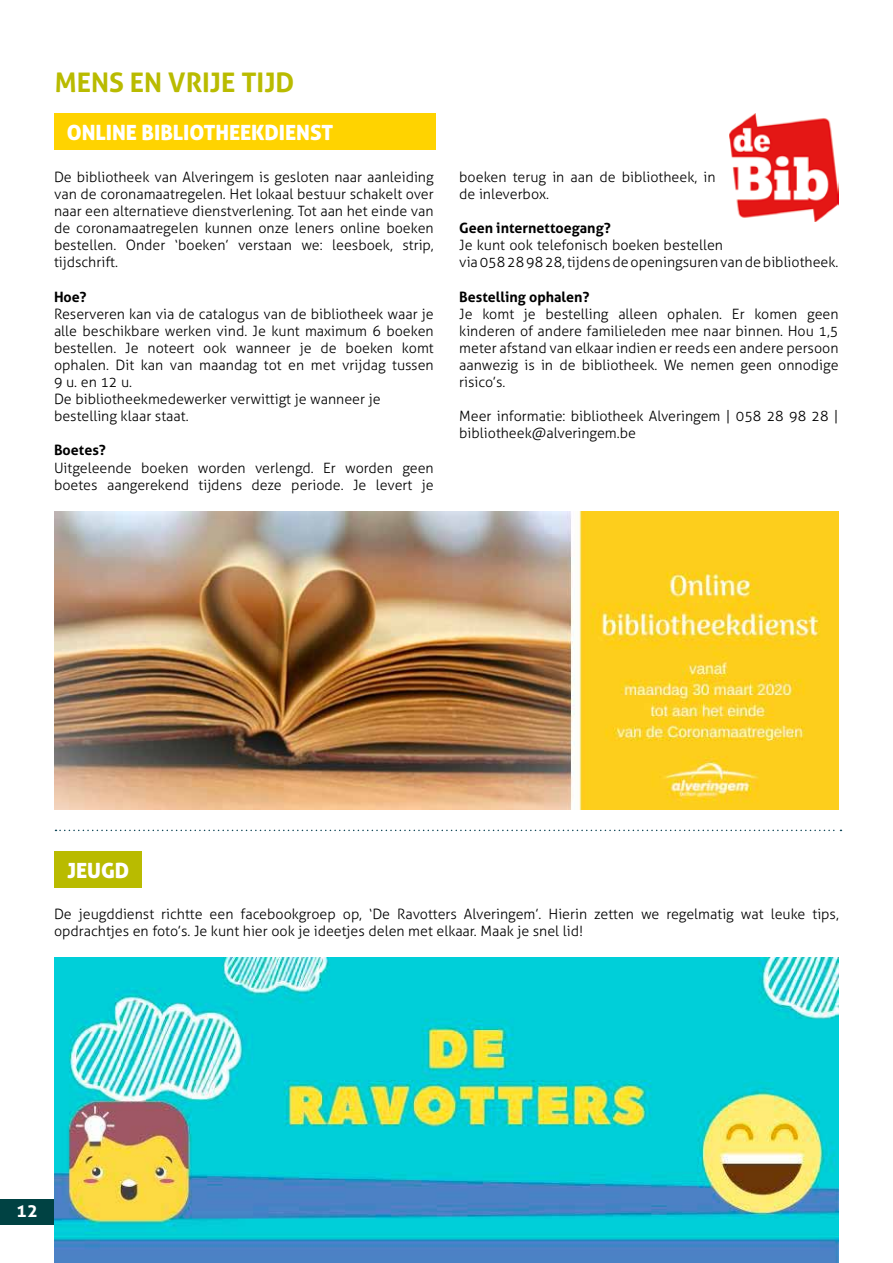
<style>
.page{position:relative;width:893px;height:1263px;background:#fff}
.page>*{position:absolute;margin:0;border:0;box-sizing:border-box;transform-origin:0 0}
.t1{font:700 27px "Aller";color:#b9bb00}
.t2{font:21px "Aller Display";color:#fff}
.t3{font:700 18px "Aller";color:#fff}
.t4{font:300 14.25px/17.1px "Aller";color:#000}
.t5{font:700 14.25px "Aller";color:#000}
</style>
<div class="page">
<div style="left:0;top:1199px;width:54px;height:26px;background:#004243"></div>
<div style="left:54px;top:113px;width:381px;height:37px;background:#ffd300"></div>
<img style="left:54px;top:511px;width:785px;height:299px">
<div style="left:55px;top:851px;width:87px;height:36px;background:#b9bb00"></div>
<svg style="left:56px;top:830px;width:785px;height:1px"></svg>
<img style="left:55px;top:958px;width:784px;height:305px">
<img style="left:729px;top:113px;width:110px;height:109px">
<h1 class="t1" style="left:55px;top:66px;width:241px">MENS EN VRIJE TIJD</h1>
<h2 class="t2" style="left:67px;top:119px;width:268px">ONLINE BIBLIOTHEEKDIENST</h2>
<p class="t4" style="left:54px;top:168px;width:381px;text-align:justify">De bibliotheek van Alveringem is gesloten naar aanleiding van de coronamaatregelen. Het lokaal bestuur schakelt over naar een alternatieve dienstverlening. Tot aan het einde van de coronamaatregelen kunnen onze leners online boeken bestellen. Onder ‘boeken’ verstaan we: leesboek, strip, tijdschrift.</p>
<p class="t5" style="left:54px;top:288px;width:34px">Hoe?</p>
<p class="t4" style="left:54px;top:305px;width:381px">Reserveren kan via de catalogus van de bibliotheek waar je alle beschikbare werken vind. Je kunt maximum 6 boeken bestellen. Je noteert ook wanneer je de boeken komt ophalen. Dit kan van maandag tot en met vrijdag tussen 9 u. en 12 u.<br>De bibliotheekmedewerker verwittigt je wanneer je bestelling klaar staat.</p>
<p class="t5" style="left:54px;top:442px;width:53px">Boetes?</p>
<p class="t4" style="left:54px;top:459px;width:381px">Uitgeleende boeken worden verlengd. Er worden geen boetes aangerekend tijdens deze periode. Je levert je</p>
<p class="t4" style="left:459px;top:168px;width:258px">boeken terug in aan de bibliotheek, in de inleverbox.</p>
<p class="t5" style="left:459px;top:219px;width:153px">Geen internettoegang?</p>
<p class="t4" style="left:459px;top:237px;width:381px">Je kunt ook telefonisch boeken bestellen<br>via 058 28 98 28, tijdens de openingsuren van de bibliotheek.</p>
<p class="t5" style="left:459px;top:288px;width:132px">Bestelling ophalen?</p>
<p class="t4" style="left:459px;top:305px;width:381px;text-align:justify">Je komt je bestelling alleen ophalen. Er komen geen kinderen of andere familieleden mee naar binnen. Hou 1,5 meter afstand van elkaar indien er reeds een andere persoon aanwezig is in de bibliotheek. We nemen geen onnodige risico’s.</p>
<p class="t4" style="left:459px;top:408px;width:381px">Meer informatie: bibliotheek Alveringem | 058 28 98 28 | bibliotheek@alveringem.be</p>
<h2 class="t2" style="left:68px;top:857px;width:63px">JEUGD</h2>
<p class="t4" style="left:54px;top:906px;width:786px">De jeugddienst richtte een facebookgroep op, ‘De Ravotters Alveringem’. Hierin zetten we regelmatig wat leuke tips, opdrachtjes en foto’s. Je kunt hier ook je ideetjes delen met elkaar. Maak je snel lid!</p>
<p class="t3" style="left:16px;top:1200px;width:23px">12</p>
</div>
